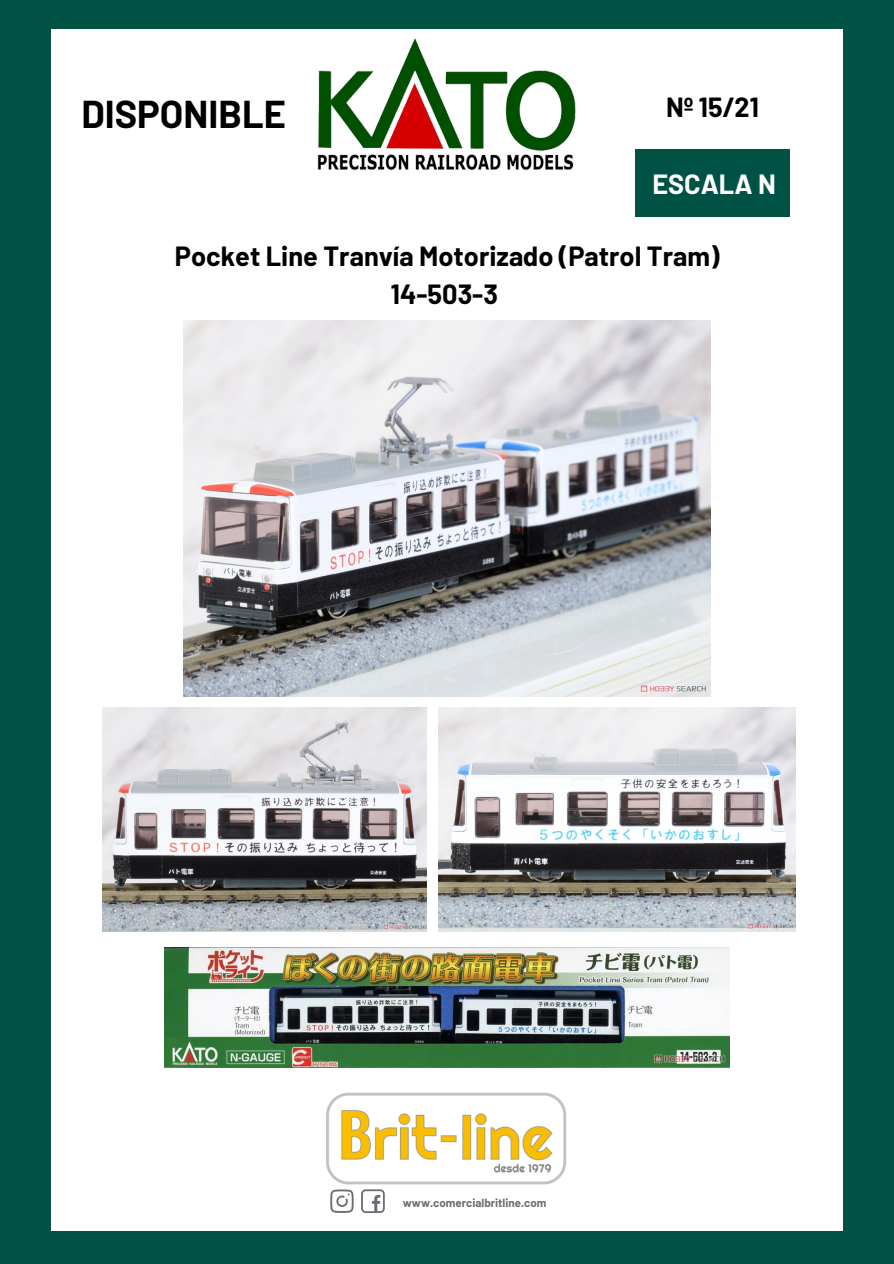
<style>
.page{position:relative;width:894px;height:1264px;background:#fff}
.page>*{position:absolute;margin:0;border:0;box-sizing:border-box;transform-origin:0 0}
.t1{font:700 37.95px "Barlow";color:#000}
.t2{font:700 27.15px "Barlow";color:#000}
.t3{font:700 27.15px "Barlow";color:#fff}
.t4{font:700 27px "Barlow";color:#000}
.t5{font:700 11.55px "Barlow";color:#6e6d74}
</style>
<div class="page">
<div style="left:0;top:0;width:893px;height:1263px;background:#005245"></div>
<div style="left:51px;top:30px;width:791px;height:791px;background:#fff"></div>
<div style="left:51px;top:439px;width:791px;height:791px;background:#fff"></div>
<img style="left:317px;top:38px;width:259px;height:133px">
<div style="left:635px;top:150px;width:154px;height:66px;background:#005245"></div>
<img style="left:183px;top:320px;width:527px;height:376px">
<img style="left:438px;top:707px;width:357px;height:224px">
<img style="left:103px;top:707px;width:323px;height:224px">
<img style="left:164px;top:947px;width:565px;height:120px">
<img style="left:326px;top:1092px;width:241px;height:93px">
<svg style="left:330px;top:1189px;width:23px;height:23px"></svg>
<svg style="left:361px;top:1189px;width:23px;height:23px"></svg>
<p class="t1" style="left:81px;top:90px;width:206px">DISPONIBLE</p>
<p class="t4" style="left:665px;top:90px;width:94px">Nº 15/21</p>
<p class="t3" style="left:652px;top:167px;width:125px">ESCALA N</p>
<p class="t2" style="left:175px;top:239px;width:546px">Pocket Line Tranvía Motorizado (Patrol Tram)</p>
<p class="t2" style="left:391px;top:277px;width:109px">14-503-3</p>
<p class="t5" style="left:403px;top:1195px;width:145px">www.comercialbritline.com</p>
</div>
